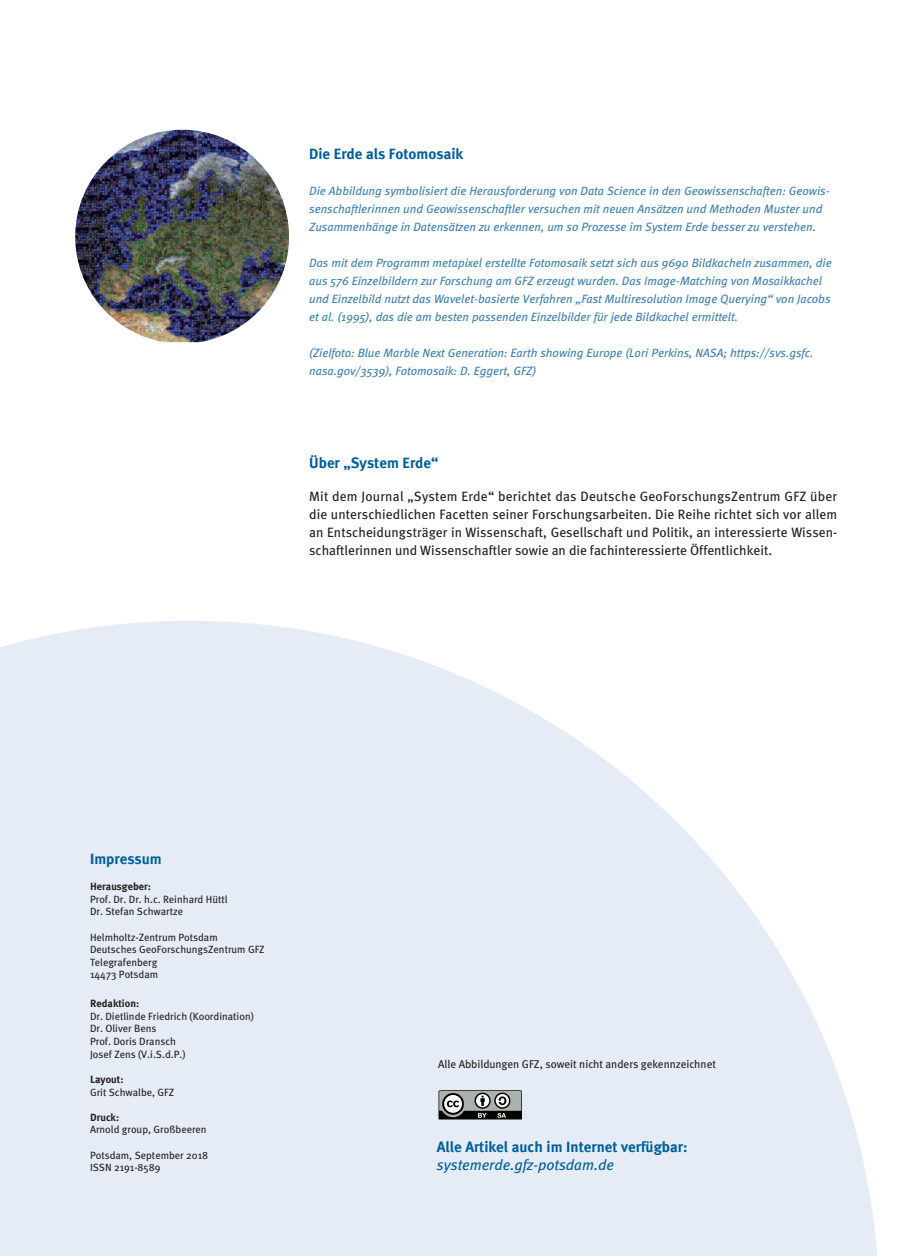
<style>
.page{position:relative;width:907px;height:1256px;background:#fff}
.page>*{position:absolute;margin:0;border:0;box-sizing:border-box;transform-origin:0 0}
.t1{font:700 15px "Meta";color:#005f9f}
.t2{font:italic 15px "Meta";color:#005f9f}
.t3{font:13.5px/18px "Meta";color:#231f20;text-align:justify}
.t4{font:italic 12px/18px "Meta";color:#3b7fb7}
.t5{font:11.25px "Meta";color:#231f20}
.t6{font:10.5px/12.6px "Meta";color:#231f20}
.t7{font:700 10.5px "Meta Plus";color:#231f20}
</style>
<div class="page">
<img style="left:75px;top:130px;width:214px;height:212px">
<svg style="left:0;top:621px;width:877px;height:634px;fill:#e6ecf5"></svg>
<svg style="left:438px;top:1090px;width:84px;height:36px;background:#888c8b"></svg>
<p class="t1" style="left:309px;top:144px;width:155px">Die Erde als Fotomosaik</p>
<p class="t4" style="left:309px;top:181px;width:522px">Die Abbildung symbolisiert die Herausforderung von Data Science in den Geowissenschaften: Geowis&shy;senschaftlerinnen und Geowissenschaftler versuchen mit neuen Ansätzen und Methoden Muster und<br>Zusammenhänge in Datensätzen zu erkennen, um so Prozesse im System Erde besser zu verstehen.</p>
<p class="t4" style="left:309px;top:253px;width:524px">Das mit dem Programm metapixel erstellte Fotomosaik setzt sich aus 9690 Bildkacheln zusammen, die aus 576 Einzelbildern zur Forschung am GFZ erzeugt wurden. Das Image-Matching von Mosaikkachel und Einzelbild nutzt das Wavelet-basierte Verfahren „Fast Multiresolution Image Querying“ von Jacobs et al. (1995), das die am besten passenden Einzelbilder für jede Bildkachel ermittelt.</p>
<p class="t4" style="left:309px;top:343px;width:505px">(Zielfoto: Blue Marble Next Generation: Earth showing Europe (Lori Perkins, NASA; https://svs.gsfc. nasa.gov/3539), Fotomosaik: D. Eggert, GFZ)</p>
<p class="t1" style="left:309px;top:454px;width:131px">Über „System Erde“</p>
<p class="t3" style="left:309px;top:486px;width:529px">Mit dem Journal „System Erde“ berichtet das Deutsche GeoForschungsZentrum GFZ über die unterschiedlichen Facetten seiner Forschungsarbeiten. Die Reihe richtet sich vor allem an Entscheidungsträger in Wissenschaft, Gesellschaft und Politik, an interessierte Wissen&shy;schaftlerinnen und Wissenschaftler sowie an die fachinteressierte Öffentlichkeit.</p>
<p class="t1" style="left:90px;top:849px;width:73px">Impressum</p>
<p class="t7" style="left:90px;top:880px;width:62px">Herausgeber:</p>
<p class="t6" style="left:90px;top:892px;width:139px">Prof. Dr. Dr. h.c. Reinhard Hüttl<br>Dr. Stefan Schwartze</p>
<p class="t6" style="left:90px;top:930px;width:176px">Helmholtz-Zentrum Potsdam<br>Deutsches GeoForschungsZentrum GFZ<br>Telegrafenberg<br>14473 Potsdam</p>
<p class="t7" style="left:90px;top:997px;width:51px">Redaktion:</p>
<p class="t6" style="left:90px;top:1009px;width:165px">Dr. Dietlinde Friedrich (Koordination)<br>Dr. Oliver Bens<br>Prof. Doris Dransch<br>Josef Zens (V.i.S.d.P.)</p>
<p class="t7" style="left:90px;top:1073px;width:35px">Layout:</p>
<p class="t6" style="left:90px;top:1085px;width:86px">Grit Schwalbe, GFZ</p>
<p class="t7" style="left:90px;top:1110px;width:31px">Druck:</p>
<p class="t6" style="left:90px;top:1122px;width:118px">Arnold group, Großbeeren</p>
<p class="t6" style="left:90px;top:1148px;width:120px">Potsdam, September 2018<br>ISSN 2191-8589</p>
<p class="t5" style="left:438px;top:1056px;width:279px">Alle Abbildungen GFZ, soweit nicht anders gekennzeichnet</p>
<p class="t1" style="left:437px;top:1137px;width:252px">Alle Artikel auch im Internet verfügbar:</p>
<p class="t2" style="left:437px;top:1155px;width:179px">systemerde.gfz-potsdam.de</p>
</div>
